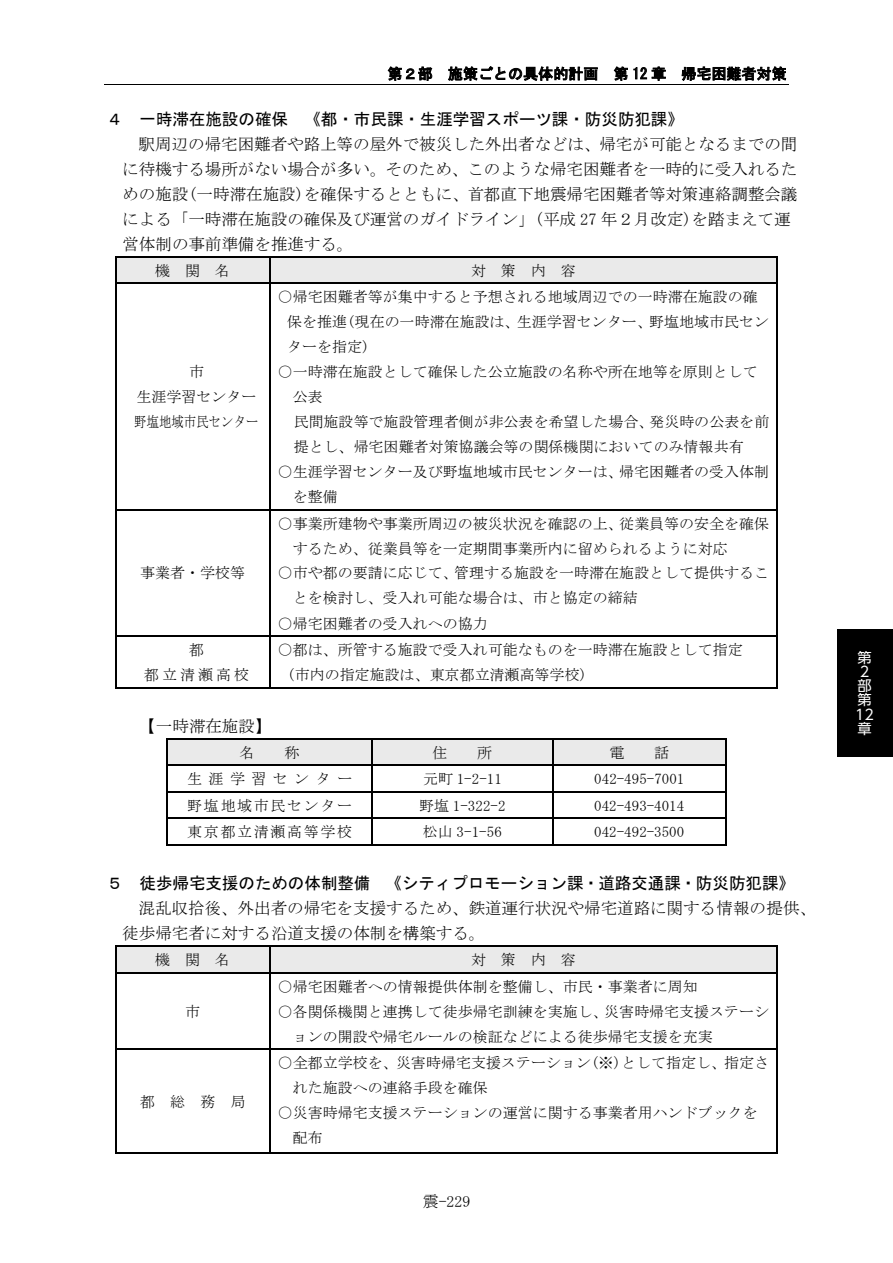
<style>
.page{position:relative;width:893px;height:1263px;background:#fff}
.page>*{position:absolute;margin:0;border:0;box-sizing:border-box;transform-origin:0 0}
.t1{font:16.5px/24.9px "MS Mincho";color:#000}
.t2{font:16.5px "MS Gothic";color:#000}
.t3{font:15.9px "MS Mincho";color:#000}
.t4{font:15px/25px "MS Mincho";color:#000}
.t5{font:15px "MS Gothic";letter-spacing:.01em;color:#000}
.t6{font:15px "MS Mincho";letter-spacing:.12em;color:#000}
.t7{font:15px "MS Mincho";letter-spacing:.435em;color:#000}
.t8{font:14.25px/14.2px "UD Shin Go Pro";color:#fff}
</style>
<div class="page">
<hr style="left:104px;top:85px;width:685px;height:1px;background:#000">
<div style="left:116px;top:258px;width:153px;height:25px;background:#eaeaea"></div>
<div style="left:271px;top:258px;width:506px;height:25px;background:#eaeaea"></div>
<hr style="left:116px;top:256px;width:153px;height:2px;background:#000">
<hr style="left:271px;top:256px;width:506px;height:2px;background:#000">
<hr style="left:269px;top:258px;width:2px;height:25px;background:#000">
<svg style="left:115px;top:256px;width:1px;height:28px"></svg>
<hr style="left:116px;top:283px;width:153px;height:1px;background:#000">
<hr style="left:271px;top:283px;width:506px;height:1px;background:#000">
<svg style="left:777px;top:256px;width:1px;height:28px"></svg>
<hr style="left:115px;top:284px;width:1px;height:225px;background:#000">
<hr style="left:269px;top:284px;width:2px;height:225px;background:#000">
<hr style="left:777px;top:284px;width:1px;height:225px;background:#000">
<hr style="left:116px;top:509px;width:153px;height:1px;background:#000">
<hr style="left:271px;top:509px;width:506px;height:1px;background:#000">
<hr style="left:115px;top:510px;width:1px;height:125px;background:#000">
<hr style="left:269px;top:510px;width:2px;height:125px;background:#000">
<hr style="left:777px;top:510px;width:1px;height:125px;background:#000">
<hr style="left:116px;top:635px;width:153px;height:2px;background:#000">
<hr style="left:271px;top:635px;width:506px;height:2px;background:#000">
<hr style="left:115px;top:637px;width:1px;height:50px;background:#000">
<hr style="left:116px;top:687px;width:153px;height:1px;background:#000">
<hr style="left:269px;top:637px;width:2px;height:50px;background:#000">
<hr style="left:271px;top:687px;width:506px;height:1px;background:#000">
<hr style="left:777px;top:637px;width:1px;height:50px;background:#000">
<div style="left:168px;top:740px;width:203px;height:25px;background:#eaeaea"></div>
<div style="left:373px;top:740px;width:179px;height:25px;background:#eaeaea"></div>
<div style="left:554px;top:740px;width:171px;height:25px;background:#eaeaea"></div>
<hr style="left:168px;top:738px;width:204px;height:2px;background:#000">
<hr style="left:373px;top:738px;width:179px;height:2px;background:#000">
<hr style="left:554px;top:738px;width:171px;height:2px;background:#000">
<hr style="left:552px;top:740px;width:2px;height:25px;background:#000">
<hr style="left:168px;top:765px;width:204px;height:1px;background:#000">
<hr style="left:373px;top:765px;width:179px;height:1px;background:#000">
<hr style="left:554px;top:765px;width:171px;height:1px;background:#000">
<hr style="left:552px;top:766px;width:2px;height:25px;background:#000">
<hr style="left:168px;top:791px;width:204px;height:2px;background:#000">
<hr style="left:373px;top:791px;width:179px;height:2px;background:#000">
<hr style="left:554px;top:791px;width:171px;height:2px;background:#000">
<hr style="left:552px;top:793px;width:2px;height:25px;background:#000">
<hr style="left:168px;top:818px;width:204px;height:1px;background:#000">
<hr style="left:373px;top:818px;width:179px;height:1px;background:#000">
<hr style="left:554px;top:818px;width:171px;height:1px;background:#000">
<svg style="left:167px;top:738px;width:1px;height:108px"></svg>
<hr style="left:168px;top:844px;width:204px;height:2px;background:#000">
<svg style="left:372px;top:738px;width:1px;height:108px"></svg>
<hr style="left:373px;top:844px;width:179px;height:2px;background:#000">
<hr style="left:552px;top:819px;width:2px;height:25px;background:#000">
<hr style="left:554px;top:844px;width:171px;height:2px;background:#000">
<svg style="left:725px;top:738px;width:1px;height:108px"></svg>
<div style="left:116px;top:947px;width:153px;height:25px;background:#eaeaea"></div>
<div style="left:271px;top:947px;width:506px;height:25px;background:#eaeaea"></div>
<hr style="left:116px;top:946px;width:153px;height:1px;background:#000">
<hr style="left:271px;top:946px;width:506px;height:1px;background:#000">
<hr style="left:269px;top:947px;width:2px;height:25px;background:#000">
<svg style="left:115px;top:946px;width:1px;height:27px"></svg>
<hr style="left:116px;top:972px;width:153px;height:1px;background:#000">
<hr style="left:271px;top:972px;width:506px;height:1px;background:#000">
<svg style="left:777px;top:946px;width:1px;height:27px"></svg>
<hr style="left:115px;top:973px;width:1px;height:76px;background:#000">
<hr style="left:269px;top:973px;width:2px;height:76px;background:#000">
<hr style="left:777px;top:973px;width:1px;height:76px;background:#000">
<hr style="left:116px;top:1049px;width:153px;height:1px;background:#000">
<hr style="left:271px;top:1049px;width:506px;height:1px;background:#000">
<hr style="left:115px;top:1050px;width:1px;height:102px;background:#000">
<hr style="left:116px;top:1152px;width:153px;height:1px;background:#000">
<hr style="left:269px;top:1050px;width:2px;height:102px;background:#000">
<hr style="left:271px;top:1152px;width:506px;height:1px;background:#000">
<hr style="left:777px;top:1050px;width:1px;height:102px;background:#000">
<div style="left:838px;top:629px;width:55px;height:127px;background:#000"></div>
<p class="t5" style="left:388px;top:66px;width:401px">第２部 施策ごとの具体的計画 第 12 章 帰宅困難者対策</p>
<p class="t2" style="left:106px;top:111px;width:579px">４ 一時滞在施設の確保 《都・市民課・生涯学習スポーツ課・防災防犯課》</p>
<p class="t1" style="left:122px;top:132px;width:677px;text-indent:16px">駅周辺の帰宅困難者や路上等の屋外で被災した外出者などは、帰宅が可能となるまでの間に待機する場所がない場合が多い。そのため、このような帰宅困難者を一時的に受入れるための施設(一時滞在施設)を確保するとともに、首都直下地震帰宅困難者等対策連絡調整会議による「一時滞在施設の確保及び運営のガイドライン」(平成 27 年２月改定)を踏まえて運営体制の事前準備を推進する。</p>
<p class="t4" style="left:155px;top:258px;width:76px">機関名</p>
<p class="t4" style="left:471px;top:258px;width:106px">対策内容</p>
<p class="t4" style="left:134px;top:359px;width:126px;text-align:center">市<br>生涯学習センター野塩地域市民センター</p>
<p class="t4" style="left:140px;top:560px;width:106px">事業者・学校等</p>
<p class="t4" style="left:287px;top:284px;width:483px;text-indent:-9px">○帰宅困難者等が集中すると予想される地域周辺での一時滞在施設の確保を推進(現在の一時滞在施設は、生涯学習センター、野塩地域市民センターを指定)</p>
<p class="t4" style="left:293px;top:359px;width:478px;text-indent:-15px">○一時滞在施設として確保した公立施設の名称や所在地等を原則として公表<br>民間施設等で施設管理者側が非公表を希望した場合、発災時の公表を前提とし、帰宅困難者対策協議会等の関係機関においてのみ情報共有</p>
<p class="t4" style="left:293px;top:459px;width:478px;text-indent:-15px">○生涯学習センター及び野塩地域市民センターは、帰宅困難者の受入体制を整備</p>
<p class="t4" style="left:293px;top:511px;width:478px;text-indent:-15px">○事業所建物や事業所周辺の被災状況を確認の上、従業員等の安全を確保するため、従業員等を一定期間事業所内に留められるように対応</p>
<p class="t4" style="left:293px;top:560px;width:478px;text-indent:-15px">○市や都の要請に応じて、管理する施設を一時滞在施設として提供することを検討し、受入れ可能な場合は、市と協定の締結</p>
<p class="t4" style="left:278px;top:610px;width:211px">○帰宅困難者の受入れへの協力</p>
<p class="t4" style="left:144px;top:637px;width:106px;text-align:center">都<br>都立清瀬高校</p>
<p class="t4" style="left:287px;top:637px;width:457px;text-indent:-9px">○都は、所管する施設で受入れ可能なものを一時滞在施設として指定(市内の指定施設は、東京都立清瀬高等学校)</p>
<p class="t1" style="left:139px;top:713px;width:134px">【一時滞在施設】</p>
<p class="t4" style="left:240px;top:740px;width:16px">名</p>
<p class="t4" style="left:285px;top:740px;width:16px">称</p>
<p class="t4" style="left:432px;top:740px;width:16px">住</p>
<p class="t4" style="left:477px;top:740px;width:16px">所</p>
<p class="t4" style="left:609px;top:740px;width:16px">電</p>
<p class="t4" style="left:654px;top:740px;width:16px">話</p>
<p class="t7" style="left:187px;top:771px;width:167px">生涯学習センター</p>
<p class="t4" style="left:423px;top:766px;width:80px">元町 1-2-11</p>
<p class="t4" style="left:594px;top:766px;width:92px">042-495-7001</p>
<p class="t6" style="left:187px;top:798px;width:166px">野塩地域市民センター</p>
<p class="t4" style="left:419px;top:793px;width:88px">野塩 1-322-2</p>
<p class="t4" style="left:594px;top:793px;width:92px">042-493-4014</p>
<p class="t6" style="left:187px;top:824px;width:166px">東京都立清瀬高等学校</p>
<p class="t4" style="left:423px;top:819px;width:80px">松山 3-1-56</p>
<p class="t4" style="left:594px;top:819px;width:92px">042-492-3500</p>
<p class="t2" style="left:106px;top:875px;width:690px">５ 徒歩帰宅支援のための体制整備 《シティプロモーション課・道路交通課・防災防犯課》</p>
<p class="t1" style="left:122px;top:896px;width:696px;text-indent:16px">混乱収拾後、外出者の帰宅を支援するため、鉄道運行状況や帰宅道路に関する情報の提供、徒歩帰宅者に対する沿道支援の体制を構築する。</p>
<p class="t4" style="left:155px;top:947px;width:76px">機関名</p>
<p class="t4" style="left:471px;top:947px;width:106px">対策内容</p>
<p class="t4" style="left:185px;top:999px;width:16px">市</p>
<p class="t4" style="left:278px;top:974px;width:421px">○帰宅困難者への情報提供体制を整備し、市民・事業者に周知</p>
<p class="t4" style="left:293px;top:999px;width:478px;text-indent:-15px">○各関係機関と連携して徒歩帰宅訓練を実施し、災害時帰宅支援ステーションの開設や帰宅ルールの検証などによる徒歩帰宅支援を充実</p>
<p class="t4" style="left:140px;top:1089px;width:107px">都総務局</p>
<p class="t4" style="left:293px;top:1050px;width:478px;text-indent:-15px">○全都立学校を、災害時帰宅支援ステーション(※)として指定し、指定された施設への連絡手段を確保</p>
<p class="t4" style="left:293px;top:1100px;width:466px;text-indent:-15px">○災害時帰宅支援ステーションの運営に関する事業者用ハンドブックを配布</p>
<p class="t3" style="left:423px;top:1194px;width:49px">震-229</p>
<p class="t8" style="left:855px;top:650px;width:20px">第<br>２部第<br>12章</p>
</div>
